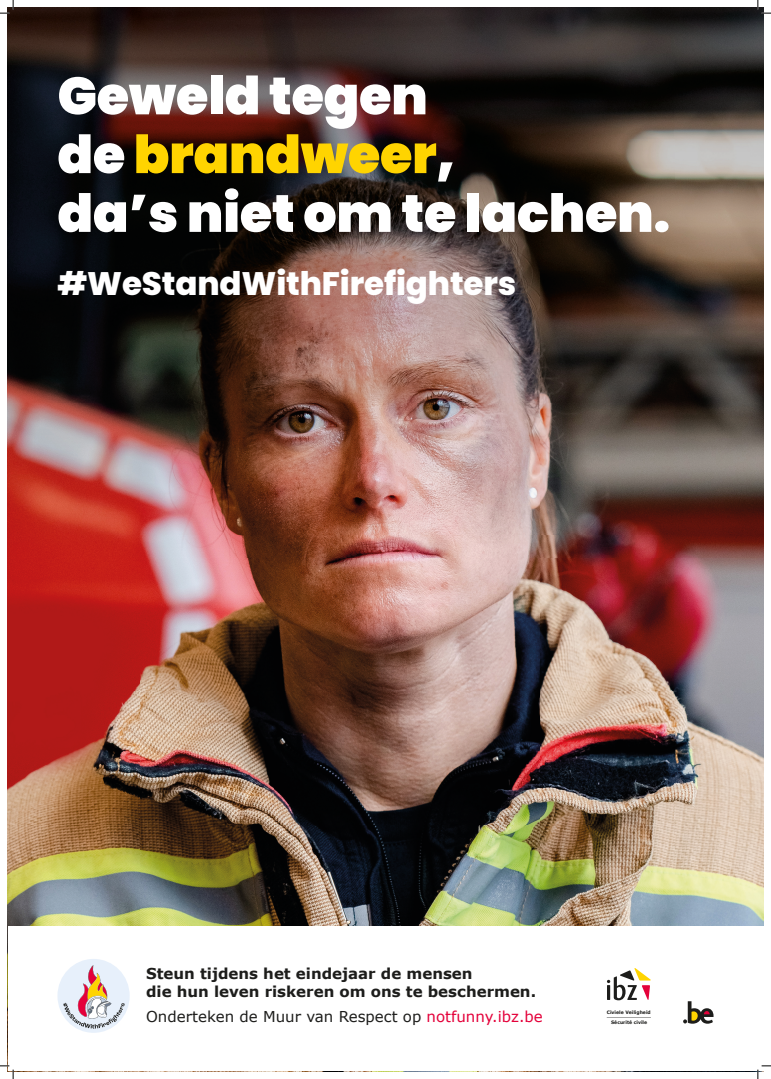
<style>
.page{position:relative;width:771px;height:1079px;background:#fff}
.page>*{position:absolute;margin:0;border:0;box-sizing:border-box;transform-origin:0 0}
.t1{font:900 52.5px/58.8px "Poppins";letter-spacing:-.005em;color:#fff}
.t2{font:800 32.5px "Poppins";letter-spacing:-.005em;color:#fff}
.t3{font:700 15px/18.1px "Verdana";color:#1d1d1b}
.t4{font:15px "Verdana";color:#1d1d1b}
.t5{font:700 4.69px/9.6px "Verdana";color:#1d1d1b;text-align:center}
.s1{color:#ffd400}
.s2{color:#e4013a}
</style>
<div class="page">
<img style="left:8px;top:8px;width:755px;height:918px">
<div style="left:57px;top:959px;width:73px;height:73px;background:#e7f0fb;border-radius:50%"></div>
<svg style="left:63px;top:965px;width:62px;height:63px"></svg>
<svg style="left:683px;top:1001px;width:30px;height:22px"></svg>
<svg style="left:607px;top:968px;width:43px;height:32px"></svg>
<hr style="left:606px;top:1017px;width:44px;height:1px;background:#1d1d1b">
<svg style="left:0;top:0;width:14px;height:14px"></svg>
<svg style="left:0;top:1065px;width:14px;height:14px"></svg>
<svg style="left:757px;top:0;width:13px;height:14px"></svg>
<svg style="left:757px;top:1065px;width:13px;height:14px"></svg>
<h1 class="t1" style="left:57px;top:67px;width:614px">Geweld tegen<br>de <span class="s1">brandweer</span>,<br>da’s niet om te lachen.</h1>
<h2 class="t2" style="left:57px;top:265px;width:460px">#WeStandWithFirefighters</h2>
<p class="t3" style="left:146px;top:964px;width:391px">Steun tijdens het eindejaar de mensen<br>die hun leven riskeren om ons te beschermen.</p>
<p class="t4" style="left:146px;top:1007px;width:398px">Onderteken de Muur van Respect op <span class="s2">notfunny.ibz.be</span></p>
<p class="t5" style="left:606px;top:1007px;width:45px">Civiele Veiligheid<br>Sécurité civile</p>
</div>
